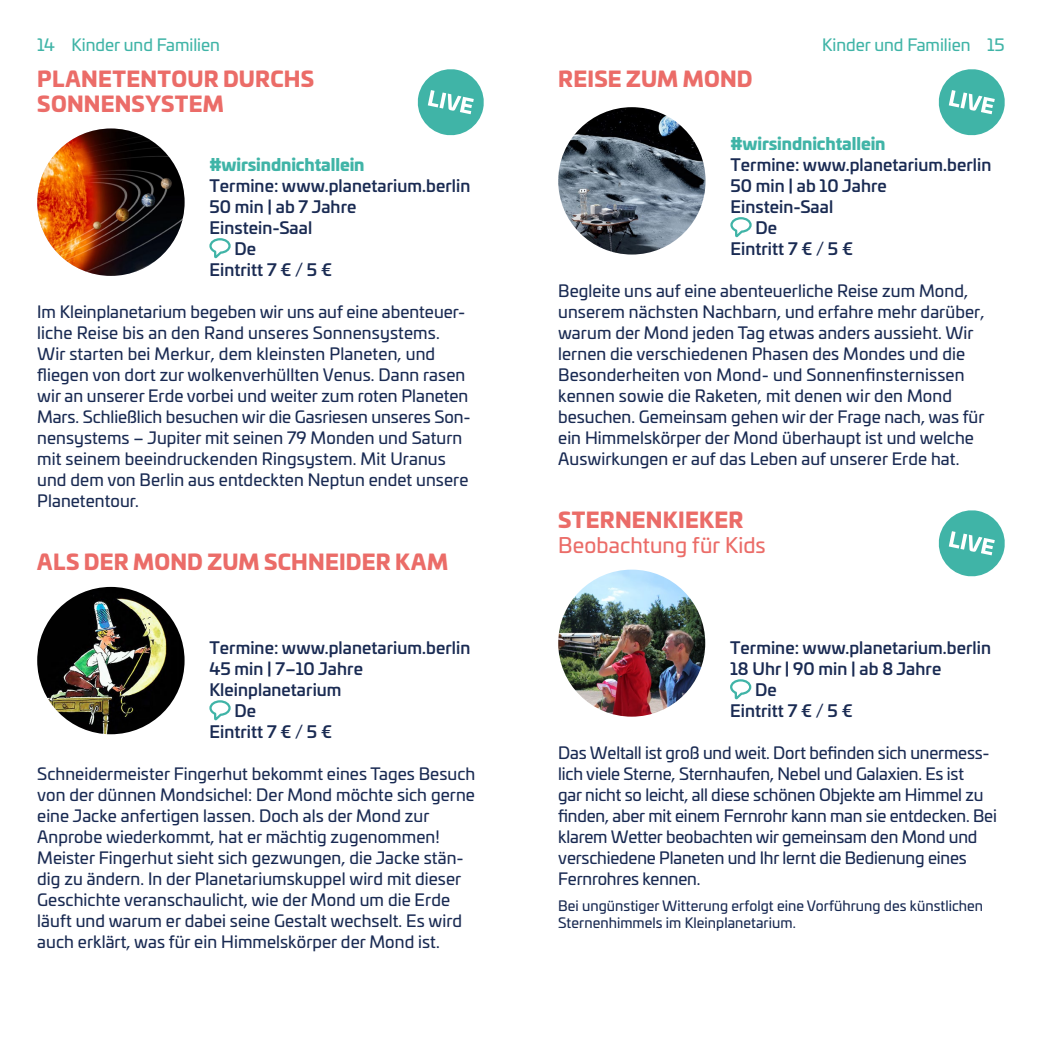
<style>
.page{position:relative;width:1042px;height:1042px;background:#fff}
.page>*{position:absolute;margin:0;border:0;box-sizing:border-box;transform-origin:0 0}
.t1{font:900 21px/25.4px "Univia Pro";letter-spacing:.01em;color:#eb6c68}
.t2{font:21px "Univia Pro";letter-spacing:.005em;color:#eb6c68}
.t3{font:16.62px/21px "Univia Pro";letter-spacing:.005em;color:#1a2b53}
.t4{font:500 16.62px "Univia Pro";letter-spacing:.005em;color:#1a2b53}
.t5{font:16.62px "Univia Pro";color:#40b4a7}
.t6{font:900 16.62px "Univia Pro";letter-spacing:-.005em;color:#40b4a7}
.t7{font:14px/16.8px "Univia Pro";letter-spacing:.005em;color:#1a2b53}
</style>
<div class="page">
<svg style="left:209px;top:700px;width:22px;height:21px"></svg>
<img style="left:37px;top:587px;width:148px;height:147px;border-radius:74px">
<svg style="left:730px;top:217px;width:22px;height:21px"></svg>
<img style="left:558px;top:107px;width:147px;height:147px;border-radius:74px">
<svg style="left:938px;top:69px;width:67px;height:67px"></svg>
<svg style="left:209px;top:238px;width:22px;height:21px"></svg>
<svg style="left:417px;top:69px;width:67px;height:67px"></svg>
<img style="left:37px;top:128px;width:148px;height:148px;border-radius:74px">
<svg style="left:730px;top:679px;width:22px;height:21px"></svg>
<img style="left:558px;top:569px;width:147px;height:147px;border-radius:73px">
<svg style="left:938px;top:510px;width:67px;height:67px"></svg>
<p class="t5" style="left:37px;top:32px;width:184px">14 Kinder und Familien</p>
<p class="t5" style="left:822px;top:32px;width:184px">Kinder und Familien 15</p>
<p class="t1" style="left:37px;top:64px;width:278px">PLANETENTOUR DURCHS<br>SONNENSYSTEM</p>
<p class="t6" style="left:209px;top:150px;width:157px">#wirsindnichtallein</p>
<p class="t4" style="left:209px;top:172px;width:262px">Termine: www.planetarium.berlin</p>
<p class="t4" style="left:209px;top:193px;width:149px">50 min | ab 7 Jahre</p>
<p class="t4" style="left:209px;top:214px;width:104px">Einstein-Saal</p>
<p class="t4" style="left:234px;top:235px;width:23px">De</p>
<p class="t4" style="left:209px;top:256px;width:124px">Eintritt 7 € / 5 €</p>
<p class="t3" style="left:37px;top:300px;width:435px">Im Kleinplanetarium begeben wir uns auf eine abenteuer&shy;liche Reise bis an den Rand unseres Sonnensystems.<br>Wir starten bei Merkur, dem kleinsten Planeten, und fliegen von dort zur wolkenverhüllten Venus. Dann rasen wir an unserer Erde vorbei und weiter zum roten Planeten Mars. Schließlich besuchen wir die Gasriesen unseres Son&shy;nensystems – Jupiter mit seinen 79 Monden und Saturn mit seinem beeindruckenden Ringsystem. Mit Uranus und dem von Berlin aus entdeckten Neptun endet unsere Planetentour.</p>
<p class="t1" style="left:37px;top:547px;width:412px">ALS DER MOND ZUM SCHNEIDER KAM</p>
<p class="t4" style="left:209px;top:634px;width:262px">Termine: www.planetarium.berlin</p>
<p class="t4" style="left:209px;top:655px;width:155px">45 min | 7–10 Jahre</p>
<p class="t4" style="left:209px;top:676px;width:134px">Kleinplanetarium</p>
<p class="t4" style="left:234px;top:697px;width:23px">De</p>
<p class="t4" style="left:209px;top:718px;width:124px">Eintritt 7 € / 5 €</p>
<p class="t3" style="left:37px;top:762px;width:440px">Schneidermeister Fingerhut bekommt eines Tages Besuch von der dünnen Mondsichel: Der Mond möchte sich gerne eine Jacke anfertigen lassen. Doch als der Mond zur Anprobe wiederkommt, hat er mächtig zugenommen!<br>Meister Fingerhut sieht sich gezwungen, die Jacke stän&shy;dig zu ändern. In der Planetariumskuppel wird mit dieser Geschichte veranschaulicht, wie der Mond um die Erde läuft und warum er dabei seine Gestalt wechselt. Es wird auch erklärt, was für ein Himmelskörper der Mond ist.</p>
<p class="t1" style="left:558px;top:64px;width:196px">REISE ZUM MOND</p>
<p class="t6" style="left:730px;top:129px;width:157px">#wirsindnichtallein</p>
<p class="t4" style="left:730px;top:151px;width:262px">Termine: www.planetarium.berlin</p>
<p class="t4" style="left:730px;top:172px;width:158px">50 min | ab 10 Jahre</p>
<p class="t4" style="left:730px;top:193px;width:104px">Einstein-Saal</p>
<p class="t4" style="left:755px;top:214px;width:23px">De</p>
<p class="t4" style="left:730px;top:235px;width:124px">Eintritt 7 € / 5 €</p>
<p class="t3" style="left:558px;top:279px;width:428px">Begleite uns auf eine abenteuerliche Reise zum Mond, unserem nächsten Nachbarn, und erfahre mehr darüber, warum der Mond jeden Tag etwas anders aussieht. Wir lernen die verschiedenen Phasen des Mondes und die Besonderheiten von Mond- und Sonnenfinsternissen kennen sowie die Raketen, mit denen wir den Mond besuchen. Gemeinsam gehen wir der Frage nach, was für ein Himmelskörper der Mond überhaupt ist und welche Auswirkungen er auf das Leben auf unserer Erde hat.</p>
<p class="t1" style="left:558px;top:505px;width:187px">STERNENKIEKER</p>
<p class="t2" style="left:558px;top:529px;width:209px">Beobachtung für Kids</p>
<p class="t4" style="left:730px;top:634px;width:262px">Termine: www.planetarium.berlin</p>
<p class="t4" style="left:730px;top:655px;width:213px">18 Uhr | 90 min | ab 8 Jahre</p>
<p class="t4" style="left:755px;top:676px;width:23px">De</p>
<p class="t4" style="left:730px;top:697px;width:124px">Eintritt 7 € / 5 €</p>
<p class="t3" style="left:558px;top:741px;width:440px">Das Weltall ist groß und weit. Dort befinden sich unermess&shy;lich viele Sterne, Sternhaufen, Nebel und Galaxien. Es ist<br>gar nicht so leicht, all diese schönen Objekte am Himmel zu finden, aber mit einem Fernrohr kann man sie entdecken. Bei klarem Wetter beobachten wir gemeinsam den Mond und verschiedene Planeten und Ihr lernt die Bedienung eines Fernrohres kennen.</p>
<p class="t7" style="left:558px;top:897px;width:426px">Bei ungünstiger Witterung erfolgt eine Vorführung des künstlichen<br>Sternenhimmels im Kleinplanetarium.</p>
</div>
